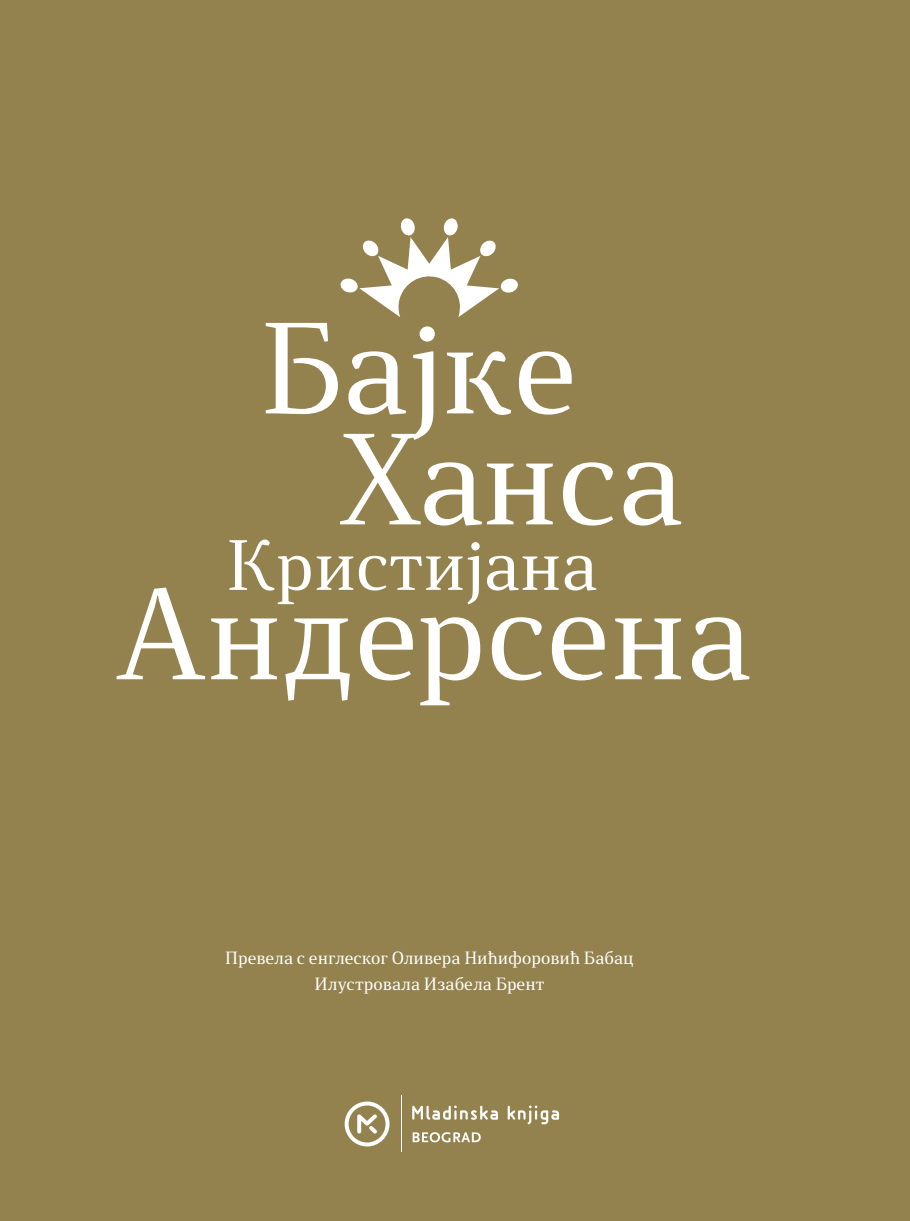
<style>
.page{position:relative;width:910px;height:1221px;background:#fff}
.page>*{position:absolute;margin:0;border:0;box-sizing:border-box;transform-origin:0 0}
.t1{font:120.6px "Stobi Serif";color:#fff}
.t2{font:66.15px "Stobi Serif";color:#fff}
.t3{font:16.5px/26.5px "Stobi Serif";color:#fff;text-align:center}
</style>
<div class="page">
<div style="left:0;top:0;width:910px;height:1220px;background:#94824e"></div>
<svg style="left:340px;top:218px;width:178px;height:99px"></svg>
<svg style="left:345px;top:1101px;width:44px;height:45px"></svg>
<svg style="left:412px;top:1105px;width:147px;height:19px"></svg>
<svg style="left:413px;top:1132px;width:68px;height:10px"></svg>
<hr style="left:401px;top:1095px;width:1px;height:57px;background:#fff">
<h1 class="t1" style="left:260px;top:286px;width:319px">Бајке</h1>
<h1 class="t1" style="left:338px;top:397px;width:348px">Ханса</h1>
<h2 class="t2" style="left:226px;top:520px;width:373px">Кристијана</h2>
<h1 class="t1" style="left:115px;top:552px;width:638px">Андерсена</h1>
<p class="t3" style="left:225px;top:944px;width:410px">Превела с енглеског Оливера Нићифоровић Бабац<br>Илустровала Изабела Брент</p>
</div>
